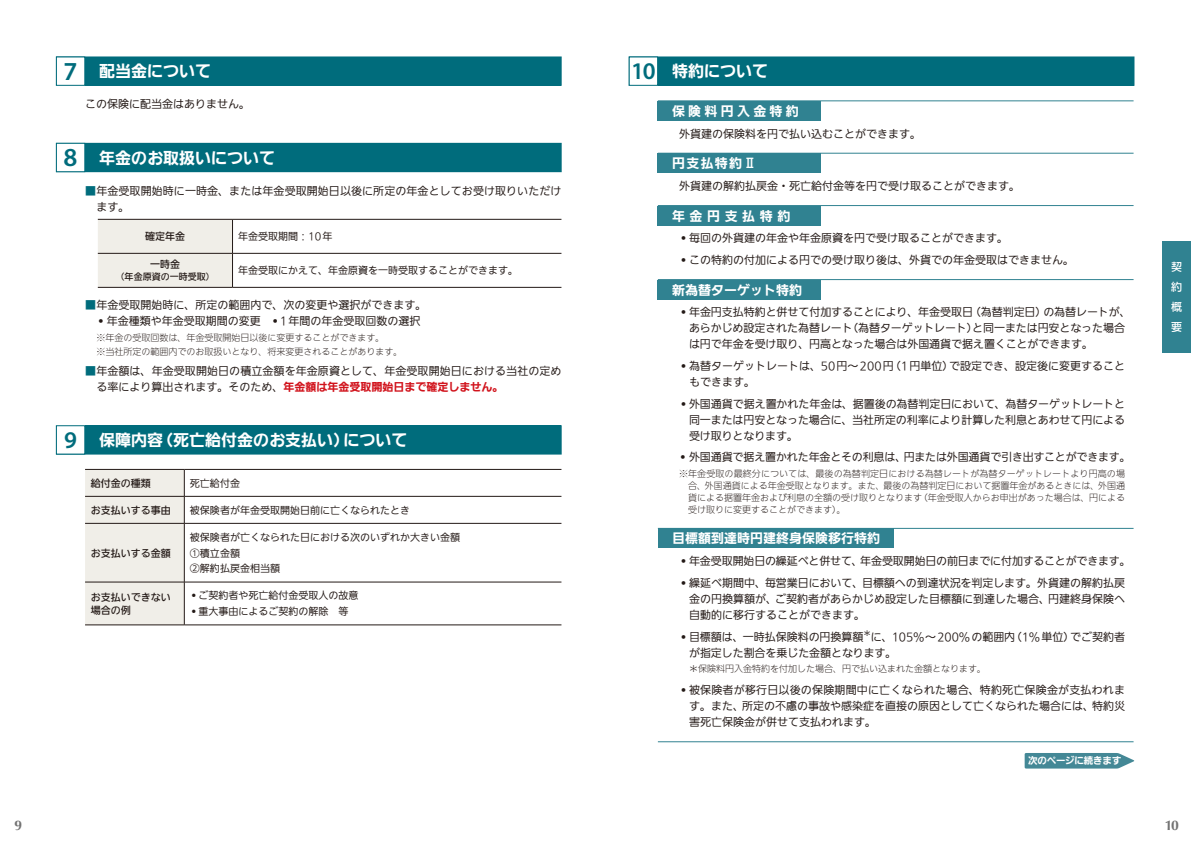
<style>
.page{position:relative;width:1191px;height:842px;background:#fff}
.page>*{position:absolute;margin:0;border:0;box-sizing:border-box;transform-origin:0 0}
.t1{font:700 16px "Iwa UD Go Dsp Pro";color:#fff}
.t2{font:700 14px "Optima LT Pro";color:#727272}
.t3{font:700 13px "Iwa UD Go Dsp Pro";color:#fff}
.t4{font:700 13px "Iwa UD Go Dsp Pro";letter-spacing:.25em;color:#fff}
.t5{font:700 13px "Iwa UD Go Dsp Pro";letter-spacing:.35em;color:#fff}
.t6{font:100 11px/16px "Iwa UD Go Hon Pro";color:#231916}
.t7{font:700 11px "Iwa UD Go Dsp Pro";color:#d1131c}
.t8{font:500 11px/19.8px "Iwa UD Go Dsp Pro";color:#fff;text-align:justify}
.t9{font:100 10px/15.8px "Iwa UD Go Hon Pro";color:#231916}
.t10{font:500 10px/13px "Iwa UD Go Hon Pro";color:#231916}
.t11{font:700 9.5px "Iwa UD Go Dsp Pro";letter-spacing:-.02em;color:#fff}
.t12{font:300 9px/12px "Iwa UD Go Hon Pro";color:#231916}
.t13{font:500 9px "Iwa UD Go Hon Pro";color:#231916}
.s1{font-family:"Myriad Pro";font-weight:600;font-size:26px;color:#006c7c}
.s2{font-family:"Iwa UD Go Dsp Pro";font-weight:700;color:#006c7c}
.s3{font-family:"Iwa UD Go Hon Pro";font-weight:100;color:#231916}
.s4{font-family:"Myriad Pro";font-weight:600;font-size:24px;color:#006c7c}
.s5{font-family:"UD Shin Go Pro";font-weight:500}
</style>
<div class="page">
<div style="left:1162px;top:241px;width:29px;height:112px;background:#308291"></div>
<div style="left:56px;top:57px;width:505px;height:28px;background:#006c7c"></div>
<div style="left:56px;top:57px;width:505px;height:29px;border:1px solid #006c7c"></div>
<div style="left:56px;top:57px;width:29px;height:28px;background:#fff"></div>
<div style="left:56px;top:57px;width:29px;height:29px;border:1px solid #006c7c"></div>
<div style="left:56px;top:143px;width:505px;height:29px;background:#006c7c"></div>
<div style="left:56px;top:143px;width:29px;height:29px;background:#fff"></div>
<div style="left:56px;top:143px;width:29px;height:29px;border:1px solid #006c7c"></div>
<div style="left:98px;top:220px;width:134px;height:67px;background:#f0eee8"></div>
<hr style="left:98px;top:253px;width:134px;height:1px;background:#231916">
<hr style="left:232px;top:253px;width:329px;height:1px;background:#231916">
<hr style="left:232px;top:287px;width:329px;height:1px;background:#231916">
<hr style="left:232px;top:253px;width:1px;height:34px;background:#231916">
<hr style="left:98px;top:287px;width:134px;height:1px;background:#231916">
<hr style="left:98px;top:219px;width:134px;height:1px;background:#231916">
<hr style="left:232px;top:219px;width:329px;height:1px;background:#231916">
<hr style="left:232px;top:219px;width:1px;height:34px;background:#231916">
<div style="left:56px;top:426px;width:505px;height:28px;background:#006c7c"></div>
<div style="left:56px;top:425px;width:505px;height:29px;border:1px solid #006c7c"></div>
<div style="left:56px;top:426px;width:29px;height:28px;background:#fff"></div>
<div style="left:56px;top:425px;width:29px;height:29px;border:1px solid #006c7c"></div>
<hr style="left:85px;top:625px;width:99px;height:1px;background:#231916">
<hr style="left:184px;top:625px;width:377px;height:1px;background:#231916">
<div style="left:85px;top:470px;width:100px;height:155px;background:#f0eee8"></div>
<hr style="left:85px;top:469px;width:99px;height:1px;background:#231916">
<hr style="left:184px;top:469px;width:377px;height:1px;background:#231916">
<hr style="left:85px;top:496px;width:99px;height:1px;background:#231916">
<hr style="left:184px;top:496px;width:377px;height:1px;background:#231916">
<hr style="left:85px;top:523px;width:99px;height:1px;background:#231916">
<hr style="left:184px;top:523px;width:377px;height:1px;background:#231916">
<hr style="left:85px;top:582px;width:99px;height:1px;background:#231916">
<hr style="left:184px;top:582px;width:377px;height:1px;background:#231916">
<div style="left:629px;top:57px;width:505px;height:28px;background:#006c7c"></div>
<div style="left:629px;top:57px;width:505px;height:29px;border:1px solid #006c7c"></div>
<div style="left:629px;top:57px;width:28px;height:28px;background:#fff"></div>
<div style="left:629px;top:57px;width:29px;height:29px;border:1px solid #006c7c"></div>
<hr style="left:658px;top:153px;width:475px;height:1px;background:#308291">
<hr style="left:658px;top:100px;width:475px;height:1px;background:#308291">
<hr style="left:658px;top:205px;width:475px;height:1px;background:#308291">
<hr style="left:658px;top:528px;width:475px;height:1px;background:#308291">
<hr style="left:658px;top:279px;width:475px;height:1px;background:#308291">
<hr style="left:658px;top:741px;width:475px;height:1px;background:#308291">
<div style="left:658px;top:101px;width:163px;height:20px;background:#308291"></div>
<div style="left:658px;top:153px;width:163px;height:20px;background:#308291"></div>
<div style="left:658px;top:206px;width:163px;height:20px;background:#308291"></div>
<div style="left:658px;top:280px;width:163px;height:20px;background:#308291"></div>
<div style="left:658px;top:528px;width:235px;height:20px;background:#308291"></div>
<svg style="left:1024px;top:753px;width:110px;height:15px"></svg>
<h1 class="t1" style="left:64px;top:59px;width:149px"><span class="s1">7</span> 配当金について</h1>
<p class="t6" style="left:85px;top:97px;width:167px">この保険に配当金はありません。</p>
<h1 class="t1" style="left:64px;top:146px;width:213px"><span class="s1">8</span> 年金のお取扱いについて</h1>
<p class="t6" style="left:96px;top:183px;width:466px;text-indent:-11px"><span class="s2">■</span> 年金受取開始時に一時金、または年金受取開始日以後に所定の年金としてお受け取りいただけます。</p>
<p class="t10" style="left:145px;top:230px;width:41px">確定年金</p>
<p class="t9" style="left:238px;top:229px;width:96px">年金受取期間：10年</p>
<p class="t10" style="left:150px;top:258px;width:31px">一時金</p>
<p class="t13" style="left:116px;top:270px;width:100px">（年金原資の一時受取）</p>
<p class="t9" style="left:238px;top:263px;width:282px">年金受取にかえて、年金原資を一時受取することができます。</p>
<p class="t6" style="left:85px;top:297px;width:343px"><span class="s2">■</span> 年金受取開始時に、所定の範囲内で、次の変更や選択ができます。</p>
<p class="t6" style="left:96px;top:313px;width:325px">•年金種類や年金受取期間の変更 •1年間の年金受取回数の選択</p>
<p class="t12" style="left:96px;top:330px;width:307px;line-height:14.1px">※ 年金の受取回数は、年金受取開始日以後に変更することができます。<br>※当社所定の範囲内でのお取扱いとなり、将来変更されることがあります。</p>
<p class="t6" style="left:85px;top:363px;width:478px"><span class="s2">■</span> 年金額は、年金受取開始日の積立金額を年金原資として、年金受取開始日における当社の定め</p>
<p class="t7" style="left:96px;top:378px;width:409px"><span class="s3">る率により算出されます。そのため、</span>年金額は年金受取開始日まで確定しません。</p>
<h1 class="t1" style="left:64px;top:428px;width:345px"><span class="s4">9</span> 保障内容（死亡給付金のお支払い）について</h1>
<p class="t10" style="left:91px;top:476px;width:61px">給付金の種類</p>
<p class="t9" style="left:190px;top:475px;width:51px">死亡給付金</p>
<p class="t10" style="left:91px;top:503px;width:81px">お支払いする事由</p>
<p class="t9" style="left:190px;top:502px;width:221px">被保険者が年金受取開始日前に亡くなられたとき</p>
<p class="t10" style="left:91px;top:546px;width:81px">お支払いする金額</p>
<p class="t9" style="left:190px;top:529px;width:271px">被保険者が亡くなられた日における次のいずれか大きい金額<br>①積立金額<br>②解約払戻金相当額</p>
<p class="t10" style="left:91px;top:591px;width:81px">お支払いできない場合の例</p>
<p class="t9" style="left:190px;top:588px;width:170px">• ご契約者や死亡給付金受取人の故意</p>
<p class="t9" style="left:190px;top:604px;width:160px">• 重大事由によるご契約の解除　等</p>
<h1 class="t1" style="left:631px;top:59px;width:138px"><span class="s4">10</span> 特約について</h1>
<p class="t4" style="left:672px;top:101px;width:128px">保険料円入金特約</p>
<p class="t6" style="left:679px;top:126px;width:243px">外貨建の保険料を円で払い込むことができます。</p>
<p class="t3" style="left:672px;top:154px;width:86px">円支払特約<span class="s5">Ⅱ</span></p>
<p class="t6" style="left:679px;top:178px;width:342px">外貨建の解約払戻金・死亡給付金等を円で受け取ることができます。</p>
<p class="t5" style="left:672px;top:206px;width:120px">年金円支払特約</p>
<p class="t6" style="left:679px;top:231px;width:330px">• 毎回の外貨建の年金や年金原資を円で受け取ることができます。</p>
<p class="t6" style="left:679px;top:252px;width:396px">• この特約の付加による円での受け取り後は、外貨での年金受取はできません。</p>
<p class="t3" style="left:672px;top:280px;width:131px">新為替ターゲット特約</p>
<p class="t6" style="left:689px;top:305px;width:443px;text-indent:-10px">• 年金円支払特約と併せて付加することにより、年金受取日（為替判定日）の為替レートが、あらかじめ設定された為替レート（為替ターゲットレート）と同一または円安となった場合は円で年金を受け取り、円高となった場合は外国通貨で据え置くことができます。</p>
<p class="t6" style="left:689px;top:359px;width:437px;text-indent:-10px">• 為替ターゲットレートは、50円～200円（1円単位）で設定でき、設定後に変更することもできます。</p>
<p class="t6" style="left:689px;top:396px;width:437px;text-align:justify;text-indent:-10px">• 外国通貨で据え置かれた年金は、据置後の為替判定日において、為替ターゲットレートと同一または円安となった場合に、当社所定の利率により計算した利息とあわせて円による受け取りとなります。</p>
<p class="t6" style="left:678px;top:450px;width:454px">• 外国通貨で据え置かれた年金とその利息は、円または外国通貨で引き出すことができます。</p>
<p class="t12" style="left:688px;top:468px;width:438px;text-align:justify;text-indent:-9px">※ 年金受取の最終分については、最後の為替判定日における為替レートが為替ターゲットレートより円高の場合、外国通貨による年金受取となります。また、最後の為替判定日において据置年金があるときには、外国通貨による据置年金および利息の全額の受け取りとなります（年金受取人からお申出があった場合は、円による受け取りに変更することができます）。</p>
<p class="t3" style="left:672px;top:529px;width:209px">目標額到達時円建終身保険移行特約</p>
<p class="t6" style="left:679px;top:554px;width:453px">• 年金受取開始日の繰延べと併せて、年金受取開始日の前日までに付加することができます。</p>
<p class="t6" style="left:689px;top:575px;width:437px;text-align:justify;text-indent:-10px">• 繰延べ期間中、毎営業日において、目標額への到達状況を判定します。外貨建の解約払戻金の円換算額が、ご契約者があらかじめ設定した目標額に到達した場合、円建終身保険へ自動的に移行することができます。</p>
<p class="t6" style="left:689px;top:629px;width:437px;text-indent:-10px">• 目標額は、一時払保険料の円換算額<sup>＊</sup>に、105%～200%の範囲内（1%単位）でご契約者が指定した割合を乗じた金額となります。</p>
<p class="t12" style="left:689px;top:663px;width:298px">＊保険料円入金特約を付加した場合、円で払い込まれた金額となります。</p>
<p class="t6" style="left:689px;top:683px;width:437px;text-align:justify;text-indent:-10px">• 被保険者が移行日以後の保険期間中に亡くなられた場合、特約死亡保険金が支払われます。また、所定の不慮の事故や感染症を直接の原因として亡くなられた場合には、特約災害死亡保険金が併せて支払われます。</p>
<p class="t11" style="left:1028px;top:754px;width:95px">次のページに続きます</p>
<p class="t8" style="left:1171px;top:257px;width:12px">契約概要</p>
<p class="t2" style="left:15px;top:816px;width:9px">9</p>
<p class="t2" style="left:1164px;top:816px;width:16px">10</p>
</div>
